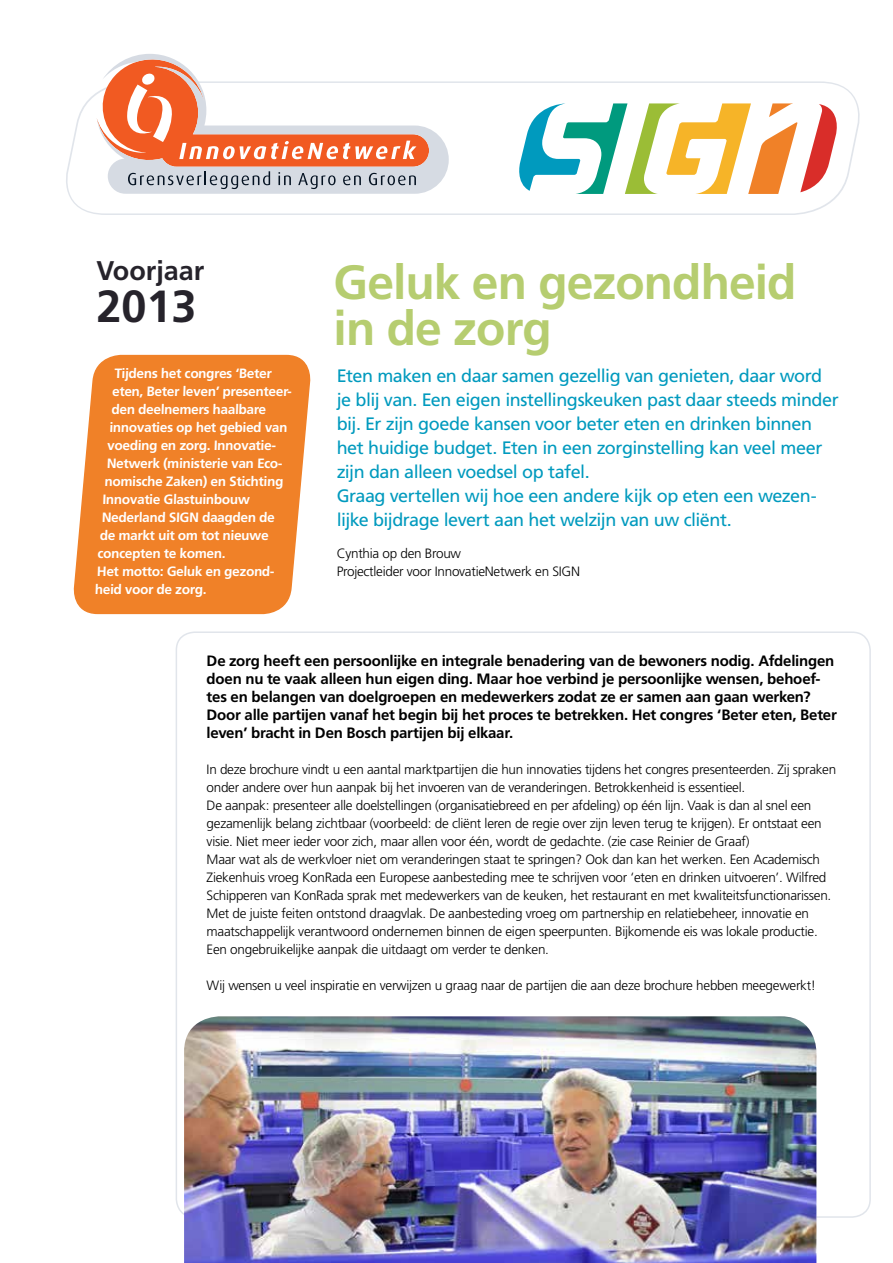
<style>
.page{position:relative;width:893px;height:1263px;background:#fff}
.page>*{position:absolute;margin:0;border:0;box-sizing:border-box;transform-origin:0 0}
.t1{font:700 48px/46.5px "Frutiger LT Std";letter-spacing:-.02em;color:#b6cd70}
.t2{font:700 45px "Frutiger LT Std";color:#26232b}
.t3{font:700 27px "Frutiger LT Std";color:#26232b}
.t4{font:18px/24px "Frutiger LT Std";letter-spacing:-.025em;color:#009abe}
.t5{font:700 15px/18px "Frutiger LT Std";letter-spacing:-.015em;color:#000}
.t6{font:300 13.5px/18px "Frutiger LT Std";letter-spacing:-.02em;color:#000}
.t7{font:700 13.5px "Frutiger LT Std";color:#fff}
</style>
<div class="page">
<svg style="left:66px;top:81px;width:794px;height:134px"></svg>
<svg style="left:73px;top:354px;width:238px;height:261px;background:#f18d3d"></svg>
<svg style="left:515px;top:103px;width:327px;height:91px"></svg>
<svg style="left:97px;top:81px;width:352px;height:113px;fill:#d6dbe3"></svg>
<svg style="left:97px;top:54px;width:332px;height:135px"></svg>
<img style="left:184px;top:1016px;width:632px;height:247px">
<h3 class="t3" style="left:96px;top:255px;width:110px">Voorjaar</h3>
<h2 class="t2" style="left:96px;top:280px;width:102px">2013</h2>
<p class="t7" style="left:114px;top:365px;width:159px">Tijdens het congres ‘Beter</p>
<p class="t7" style="left:112px;top:383px;width:182px">eten, Beter leven’ presenteer-</p>
<p class="t7" style="left:112px;top:401px;width:156px">den deelnemers haalbare</p>
<p class="t7" style="left:109px;top:419px;width:180px">innovaties op het gebied van</p>
<p class="t7" style="left:107px;top:437px;width:171px">voeding en zorg. Innovatie-</p>
<p class="t7" style="left:107px;top:455px;width:178px">Netwerk (ministerie van Eco-</p>
<p class="t7" style="left:105px;top:473px;width:181px">nomische Zaken) en Stichting</p>
<p class="t7" style="left:102px;top:491px;width:149px">Innovatie Glastuinbouw</p>
<p class="t7" style="left:102px;top:509px;width:175px">Nederland SIGN daagden de</p>
<p class="t7" style="left:100px;top:527px;width:171px">de markt uit om tot nieuwe</p>
<p class="t7" style="left:98px;top:545px;width:130px">concepten te komen.</p>
<p class="t7" style="left:97px;top:563px;width:180px">Het motto: Geluk en gezond-</p>
<p class="t7" style="left:95px;top:581px;width:114px">heid voor de zorg.</p>
<h1 class="t1" style="left:334px;top:259px;width:464px">Geluk en gezondheid in de zorg</h1>
<p class="t4" style="left:337px;top:364px;width:504px">Eten maken en daar samen gezellig van genieten, daar word je blij van. Een eigen instellingskeuken past daar steeds minder bij. Er zijn goede kansen voor beter eten en drinken binnen het huidige budget. Eten in een zorginstelling kan veel meer zijn dan alleen voedsel op tafel.<br>Graag vertellen wij hoe een andere kijk op eten een wezen&shy;lijke bijdrage levert aan het welzijn van uw cliënt.</p>
<p class="t6" style="left:337px;top:545px;width:245px">Cynthia op den Brouw<br>Projectleider voor InnovatieNetwerk en SIGN</p>
<p class="t5" style="left:207px;top:652px;width:632px">De zorg heeft een persoonlijke en integrale benadering van de bewoners nodig. Afdelingen doen nu te vaak alleen hun eigen ding. Maar hoe verbind je persoonlijke wensen, behoef&shy;tes en belangen van doelgroepen en medewerkers zodat ze er samen aan gaan werken?<br>Door alle partijen vanaf het begin bij het proces te betrekken. Het congres ‘Beter eten, Beter leven’ bracht in Den Bosch partijen bij elkaar.</p>
<p class="t6" style="left:207px;top:761px;width:631px">In deze brochure vindt u een aantal marktpartijen die hun innovaties tijdens het congres presenteerden. Zij spraken onder andere over hun aanpak bij het invoeren van de veranderingen. Betrokkenheid is essentieel.<br>De aanpak: presenteer alle doelstellingen (organisatiebreed en per afdeling) op één lijn. Vaak is dan al snel een gezamenlijk belang zichtbaar (voorbeeld: de cliënt leren de regie over zijn leven terug te krijgen). Er ontstaat een visie. Niet meer ieder voor zich, maar allen voor één, wordt de gedachte. (zie case Reinier de Graaf)<br>Maar wat als de werkvloer niet om veranderingen staat te springen? Ook dan kan het werken. Een Academisch Ziekenhuis vroeg KonRada een Europese aanbesteding mee te schrijven voor ‘eten en drinken uitvoeren’. Wilfred Schipperen van KonRada sprak met medewerkers van de keuken, het restaurant en met kwaliteitsfunctionarissen.<br>Met de juiste feiten ontstond draagvlak. De aanbesteding vroeg om partnership en relatiebeheer, innovatie en maatschappelijk verantwoord ondernemen binnen de eigen speerpunten. Bijkomende eis was lokale productie.<br>Een ongebruikelijke aanpak die uitdaagt om verder te denken.</p>
<p class="t6" style="left:207px;top:976px;width:611px">Wij wensen u veel inspiratie en verwijzen u graag naar de partijen die aan deze brochure hebben meegewerkt!</p>
</div>
